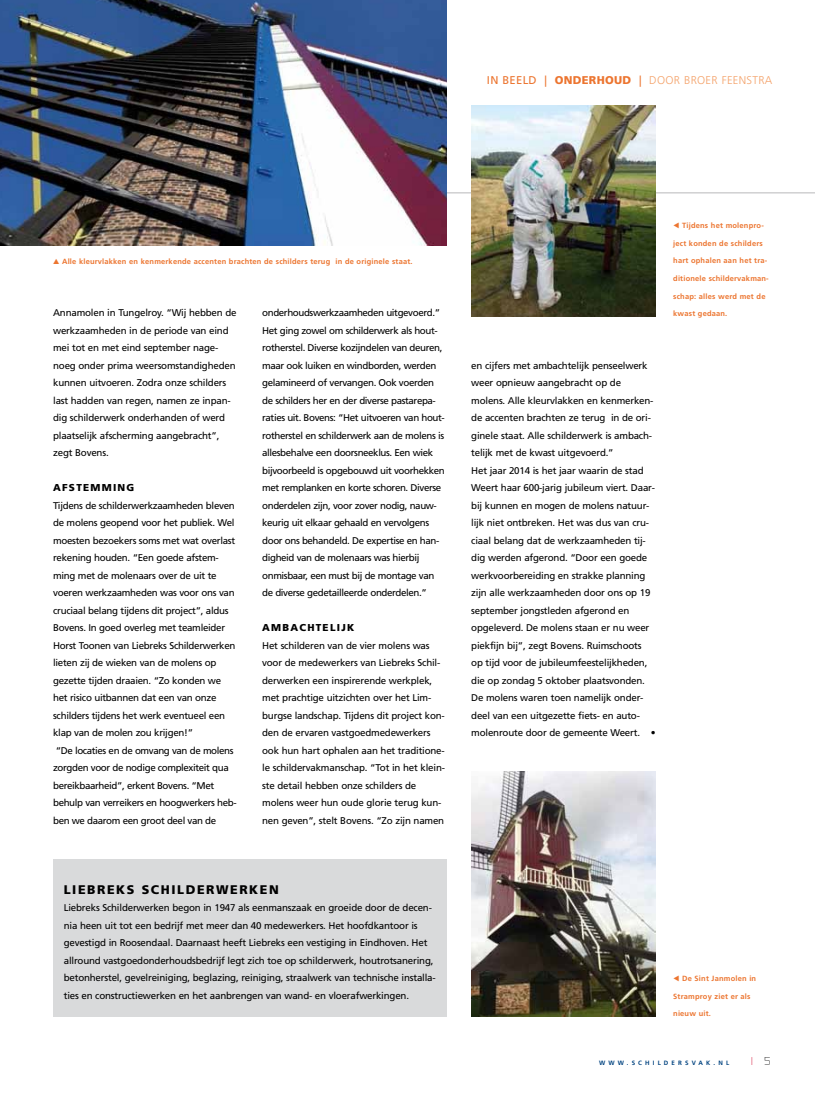
<style>
.page{position:relative;width:815px;height:1099px;background:#fff}
.page>*{position:absolute;margin:0;border:0;box-sizing:border-box;transform-origin:0 0}
.t1{font:900 12.5px "Frutiger";letter-spacing:.125em;color:#000}
.t2{font:300 11.25px "Frutiger";letter-spacing:.025em;color:#f4a26a}
.t3{font:11.25px "Frutiger";color:#ec7530}
.t4{font:300 11.25px "Modaerne";color:#d20029}
.t5{font:900 10px "Frutiger";letter-spacing:.125em;color:#000}
.t6{font:9.75px/17.5px "Frutiger";letter-spacing:-.02em;color:#000}
.t7{font:9.75px/17.5px "Frutiger";letter-spacing:-.04em;color:#000}
.t8{font:700 7.5px "Frutiger";letter-spacing:.025em;color:#ec7530}
.t9{font:700 6.25px "Frutiger";letter-spacing:.5em;color:#004380}
.s1{font-weight:400;color:#ec7530}
.s2{font-weight:900;color:#ec7530}
.s3{font-family:"European Pi Three";font-weight:400}
.s4{color:#000}
</style>
<div class="page">
<hr style="left:0;top:192px;width:815px;height:1px;background:#c6c7c8">
<div style="left:53px;top:858px;width:393px;height:158px;background:#d9dadb"></div>
<img style="left:471px;top:106px;width:185px;height:210px">
<img style="left:0;top:0;width:446px;height:246px">
<img style="left:471px;top:771px;width:185px;height:245px">
<p class="t3" style="left:487px;top:74px;width:31px">In Beeld</p>
<p class="t2" style="left:544px;top:74px;width:230px"><span class="s1">|</span> <span class="s2">ONDERHOUD</span> <span class="s1">|</span> DOOR BROER FEENSTRA</p>
<p class="t8" style="left:53px;top:256px;width:361px"><span class="s3">G</span> Alle kleurvlakken en kenmerkende accenten brachten de schilders terug in de originele staat.</p>
<p class="t6" style="left:53px;top:304px;width:185px">Annamolen in Tungelroy. “Wij hebben de werkzaamheden in de periode van eind mei tot en met eind september nage&shy;noeg onder prima weersomstandigheden kunnen uitvoeren. Zodra onze schilders last hadden van regen, namen ze inpan&shy;dig schilderwerk onderhanden of werd plaatselijk afscherming aangebracht”, zegt Bovens.</p>
<p class="t5" style="left:53px;top:481px;width:83px">AFSTEMMING</p>
<p class="t6" style="left:53px;top:496px;width:185px">Tijdens de schilderwerkzaamheden bleven de molens geopend voor het publiek. Wel moesten bezoekers soms met wat overlast rekening houden. “Een goede afstem&shy;ming met de molenaars over de uit te voeren werkzaamheden was voor ons van cruciaal belang tijdens dit project”, aldus Bovens. In goed overleg met teamleider Horst Toonen van Liebreks Schilderwerken lieten zij de wieken van de molens op gezette tijden draaien. “Zo konden we het risico uitbannen dat een van onze schilders tijdens het werk eventueel een klap van de molen zou krijgen!”<br>“De locaties en de omvang van de molens zorgden voor de nodige complexiteit qua bereikbaarheid”, erkent Bovens. “Met behulp van verreikers en hoogwerkers heb&shy;ben we daarom een groot deel van de</p>
<p class="t7" style="left:262px;top:304px;width:184px">onderhoudswerkzaamheden uitgevoerd.” Het ging zowel om schilderwerk als hout&shy;rotherstel. Diverse kozijndelen van deuren, maar ook luiken en windborden, werden gelamineerd of vervangen. Ook voerden de schilders her en der diverse pastarepa&shy;raties uit. Bovens: “Het uitvoeren van hout&shy;rotherstel en schilderwerk aan de molens is allesbehalve een doorsneeklus. Een wiek bijvoorbeeld is opgebouwd uit voorhekken met remplanken en korte schoren. Diverse onderdelen zijn, voor zover nodig, nauw&shy;keurig uit elkaar gehaald en vervolgens door ons behandeld. De expertise en han&shy;digheid van de molenaars was hierbij onmisbaar, een must bij de montage van de diverse gedetailleerde onderdelen.”</p>
<p class="t5" style="left:262px;top:621px;width:94px">AMBACHTELIJK</p>
<p class="t6" style="left:262px;top:636px;width:184px">Het schilderen van de vier molens was voor de medewerkers van Liebreks Schil&shy;derwerken een inspirerende werkplek, met prachtige uitzichten over het Lim&shy;burgse landschap. Tijdens dit project kon&shy;den de ervaren vastgoedmedewerkers ook hun hart ophalen aan het traditione&shy;le schildervakmanschap. “Tot in het klein&shy;ste detail hebben onze schilders de molens weer hun oude glorie terug kun&shy;nen geven”, stelt Bovens. “Zo zijn namen</p>
<p class="t1" style="left:64px;top:881px;width:217px">LIEBREKS SCHILDERWERKEN</p>
<p class="t6" style="left:64px;top:899px;width:374px">Liebreks Schilderwerken begon in 1947 als eenmanszaak en groeide door de decen&shy;nia heen uit tot een bedrijf met meer dan 40 medewerkers. Het hoofdkantoor is gevestigd in Roosendaal. Daarnaast heeft Liebreks een vestiging in Eindhoven. Het allround vastgoedonderhoudsbedrijf legt zich toe op schilderwerk, houtrotsanering, betonherstel, gevelreiniging, beglazing, reiniging, straalwerk van technische installa&shy;ties en constructiewerken en het aanbrengen van wand- en vloerafwerkingen.</p>
<p class="t6" style="left:471px;top:356px;width:186px">en cijfers met ambachtelijk penseelwerk weer opnieuw aangebracht op de molens. Alle kleurvlakken en kenmerken&shy;de accenten brachten ze terug in de ori&shy;ginele staat. Alle schilderwerk is ambach&shy;telijk met de kwast uitgevoerd.”<br>Het jaar 2014 is het jaar waarin de stad Weert haar 600-jarig jubileum viert. Daar&shy;bij kunnen en mogen de molens natuur&shy;lijk niet ontbreken. Het was dus van cru&shy;ciaal belang dat de werkzaamheden tij&shy;dig werden afgerond. “Door een goede werkvoorbereiding en strakke planning zijn alle werkzaamheden door ons op 19 september jongstleden afgerond en opgeleverd. De molens staan er nu weer piekfijn bij”, zegt Bovens. Ruimschoots op tijd voor de jubileumfeestelijkheden, die op zondag 5 oktober plaatsvonden.<br>De molens waren toen namelijk onder&shy;deel van een uitgezette fiets- en auto&shy;molenroute door de gemeente Weert. •</p>
<p class="t8" style="left:673px;top:221px;width:92px"><span class="s3">F</span> Tijdens het molenpro-</p>
<p class="t8" style="left:673px;top:239px;width:91px">ject konden de schilders</p>
<p class="t8" style="left:673px;top:256px;width:96px">hart ophalen aan het tra-</p>
<p class="t8" style="left:673px;top:274px;width:97px">ditionele schildervakman-</p>
<p class="t8" style="left:673px;top:291px;width:94px">schap: alles werd met de</p>
<p class="t8" style="left:673px;top:309px;width:56px">kwast gedaan.</p>
<p class="t8" style="left:673px;top:974px;width:84px"><span class="s3">F</span> De Sint Janmolen in</p>
<p class="t8" style="left:673px;top:991px;width:79px">Stramproy ziet er als</p>
<p class="t8" style="left:673px;top:1009px;width:39px">nieuw uit.</p>
<p class="t9" style="left:599px;top:1059px;width:10px">www</p>
<p class="t9" style="left:627px;top:1059px;width:103px">.schildersvak .NL</p>
<p class="t4" style="left:751px;top:1055px;width:22px">| <span class="s4">5</span></p>
</div>
